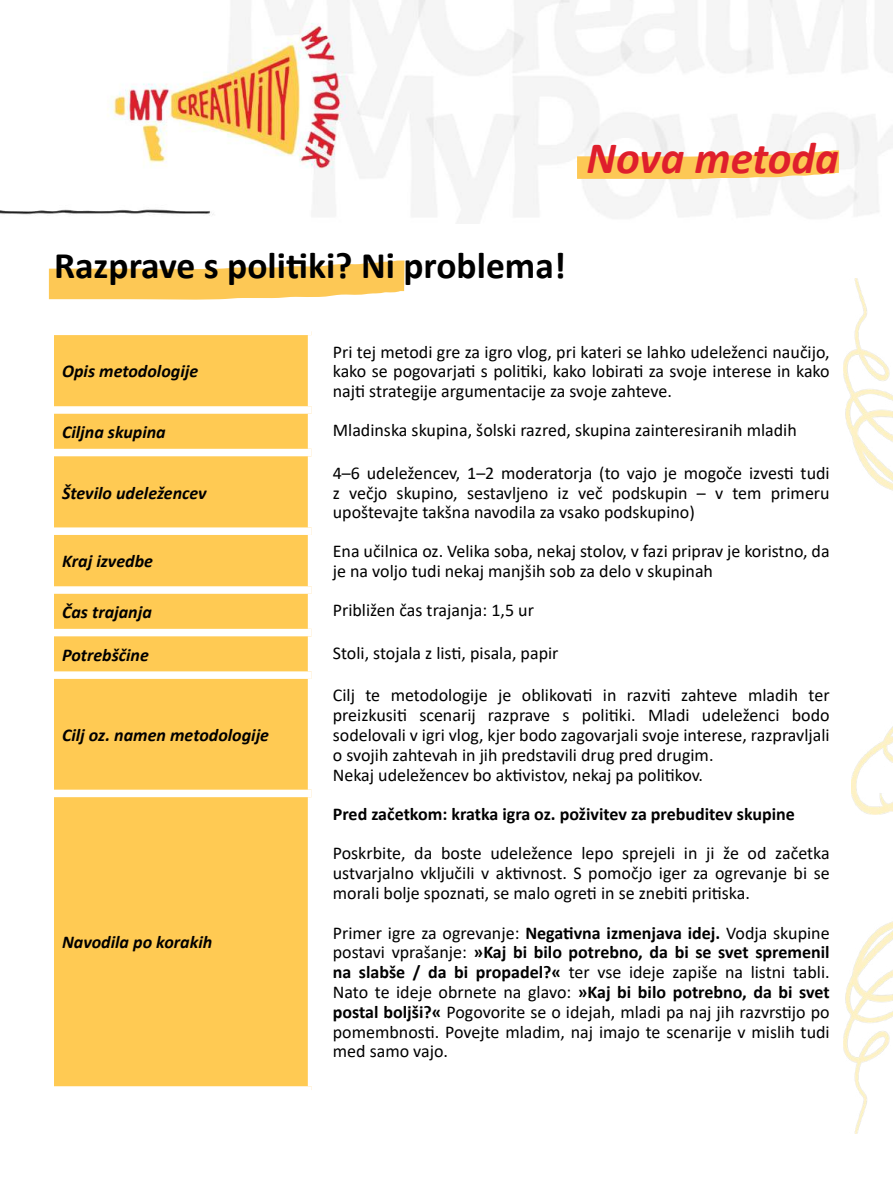
<style>
.page{position:relative;width:893px;height:1204px;background:#fff}
.page>*{position:absolute;margin:0;border:0;box-sizing:border-box;transform-origin:0 0}
.t1{font:italic 700 45px "Calibri";color:#df1f2c}
.t2{font:700 37.5px "Calibri";color:#000}
.t3{font:18px/19.8px "Calibri";color:#000;text-align:justify}
.t4{font:italic 700 18px "Calibri";color:#000}
.t5{font:700 18px "Calibri";color:#000}
.s1{font-weight:700}
</style>
<div class="page">
<img style="left:0;top:0;width:893px;height:223px">
<svg style="left:554px;top:135px;width:307px;height:55px"></svg>
<img style="left:843px;top:921px;width:50px;height:212px">
<img style="left:843px;top:279px;width:50px;height:212px">
<img style="left:851px;top:726px;width:42px;height:88px">
<div style="left:54px;top:335px;width:254px;height:751px;background:#ffca53"></div>
<div style="left:54px;top:406px;width:258px;height:8px;background:#fff"></div>
<div style="left:54px;top:449px;width:258px;height:7px;background:#fff"></div>
<div style="left:54px;top:527px;width:258px;height:8px;background:#fff"></div>
<div style="left:54px;top:586px;width:258px;height:7px;background:#fff"></div>
<div style="left:54px;top:628px;width:258px;height:8px;background:#fff"></div>
<div style="left:54px;top:671px;width:258px;height:8px;background:#fff"></div>
<div style="left:54px;top:789px;width:258px;height:8px;background:#fff"></div>
<svg style="left:48px;top:260px;width:357px;height:40px"></svg>
<h1 class="t1" style="left:586px;top:126px;width:254px">Nova metoda</h1>
<h2 class="t2" style="left:54px;top:239px;width:514px">Razprave s politiki? Ni problema!</h2>
<p class="t4" style="left:62px;top:359px;width:138px">Opis metodologije</p>
<p class="t3" style="left:333px;top:341px;width:498px">Pri tej metodi gre za igro vlog, pri kateri se lahko udeleženci naučijo, kako se pogovarjati s politiki, kako lobirati za svoje interese in kako najti strategije argumentacije za svoje zahteve.</p>
<p class="t4" style="left:62px;top:419px;width:105px">Ciljna skupina</p>
<p class="t3" style="left:333px;top:420px;width:465px">Mladinska skupina, šolski razred, skupina zainteresiranih mladih</p>
<p class="t4" style="left:62px;top:480px;width:146px">Število udeležencev</p>
<p class="t3" style="left:333px;top:462px;width:498px">4–6 udeležencev, 1–2 moderatorja (to vajo je mogoče izvesti tudi z večjo skupino, sestavljeno iz več podskupin – v tem primeru upoštevajte takšna navodila za vsako podskupino)</p>
<p class="t4" style="left:62px;top:548px;width:92px">Kraj izvedbe</p>
<p class="t3" style="left:333px;top:541px;width:498px">Ena učilnica oz. Velika soba, nekaj stolov, v fazi priprav je koristno, da je na voljo tudi nekaj manjših sob za delo v skupinah</p>
<p class="t4" style="left:62px;top:599px;width:91px">Čas trajanja</p>
<p class="t3" style="left:333px;top:600px;width:203px">Približen čas trajanja: 1,5 ur</p>
<p class="t4" style="left:62px;top:642px;width:88px">Potrebščine</p>
<p class="t3" style="left:333px;top:642px;width:227px">Stoli, stojala z listi, pisala, papir</p>
<p class="t4" style="left:62px;top:722px;width:209px">Cilj oz. namen metodologije</p>
<p class="t4" style="left:62px;top:929px;width:152px">Navodila po korakih</p>
<p class="t3" style="left:333px;top:685px;width:498px;text-align:left">Cilj te metodologije je oblikovati in razviti zahteve mladih ter preizkusiti scenarij razprave s politiki. Mladi udeleženci bodo sodelovali v igri vlog, kjer bodo zagovarjali svoje interese, razpravljali o svojih zahtevah in jih predstavili drug pred drugim.<br>Nekaj udeležencev bo aktivistov, nekaj pa politikov.</p>
<p class="t5" style="left:333px;top:800px;width:464px">Pred začetkom: kratka igra oz. poživitev za prebuditev skupine</p>
<p class="t3" style="left:333px;top:842px;width:498px">Poskrbite, da boste udeležence lepo sprejeli in ji že od začetka ustvarjalno vključili v aktivnost. S pomočjo iger za ogrevanje bi se morali bolje spoznati, se malo ogreti in se znebiti pritiska.</p>
<p class="t3" style="left:333px;top:922px;width:498px">Primer igre za ogrevanje: <span class="s1">Negativna izmenjava idej.</span> Vodja skupine postavi vprašanje: <span class="s1">»Kaj bi bilo potrebno, da bi se svet spremenil na slabše / da bi propadel?«</span> ter vse ideje zapiše na listni tabli.<br>Nato te ideje obrnete na glavo: <span class="s1">»Kaj bi bilo potrebno, da bi svet postal boljši?«</span> Pogovorite se o idejah, mladi pa naj jih razvrstijo po pomembnosti. Povejte mladim, naj imajo te scenarije v mislih tudi med samo vajo.</p>
</div>
